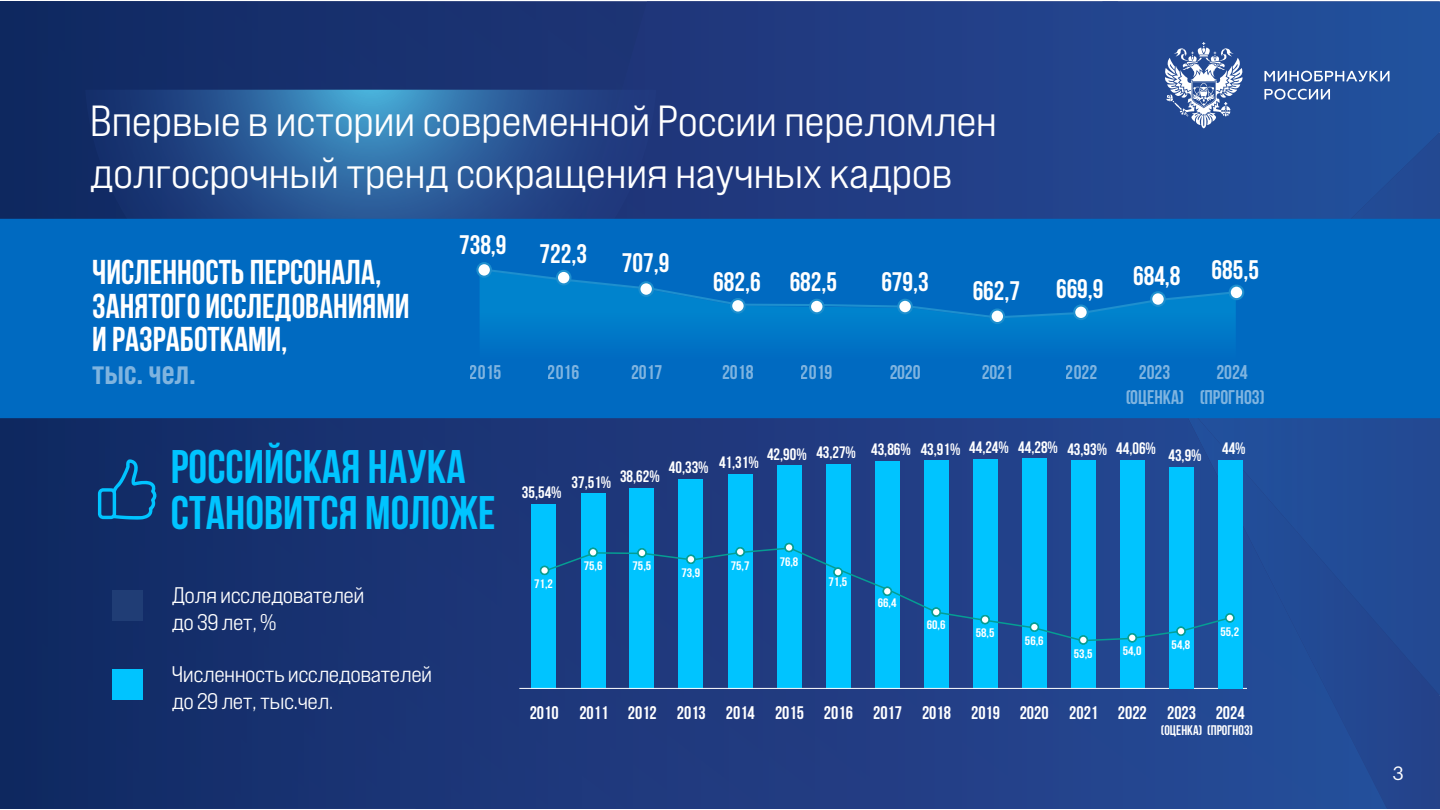
<style>
.page{position:relative;width:1440px;height:810px;background:#fff}
.page>*{position:absolute;margin:0;border:0;box-sizing:border-box;transform-origin:0 0}
.t1{font:700 47.1px/45.5px "Bebas Neue";color:#00c4ff}
.t2{font:500 expanded 43.5px/52.2px "Bebas Neue Pro";letter-spacing:-.015em;color:#fff}
.t3{font:700 34.5px/33.3px "Bebas Neue";color:#fff}
.t4{font:700 34.5px "Bebas Neue Pro";color:rgb(255 255 255/.5)}
.t5{font:700 26.85px "Bebas Neue";color:#fff}
.t6{font:500 expanded 22.58px/27.1px "Bebas Neue Pro";letter-spacing:-.025em;color:#fff}
.t7{font:700 19.8px/25px "Bebas Neue";color:#fff;text-align:center}
.t8{font:18.83px "Graphik LCG";color:#fff}
.t9{font:700 18.23px "Bebas Neue";color:#fff}
.t10{font:700 16.58px "Bebas Neue";color:#fff}
.t11{font:700 13.95px "Bebas Neue";color:#fff}
.t12{font:700 12.3px "Bebas Neue";color:#fff;scale:1.1 1}
</style>
<div class="page">
<div style="left:0;top:1px;width:1440px;height:808px;background:linear-gradient(to right,#132863,#274e9c)"></div>
<svg style="left:85px;top:91px;width:394px;height:128px;background:#285a95"></svg>
<svg style="left:1264px;top:71px;width:125px;height:11px"></svg>
<svg style="left:1264px;top:89px;width:66px;height:11px"></svg>
<svg style="left:85px;top:90px;width:679px;height:1px"></svg>
<div style="left:0;top:219px;width:1440px;height:199px;background:#006ac1"></div>
<svg style="left:480px;top:320px;width:756px;height:46px;background:#0073c5"></svg>
<svg style="left:479px;top:1px;width:765px;height:319px;background:#194f99"></svg>
<svg style="left:477px;top:263px;width:14px;height:14px"></svg>
<div style="left:476px;top:262px;width:16px;height:16px;border:2px solid #1e8fce;border-radius:50%"></div>
<div style="left:557px;top:271px;width:13px;height:13px;background:#fff;border-radius:50%"></div>
<div style="left:556px;top:270px;width:16px;height:15px;border:2px solid #1e8fce;border-radius:50%"></div>
<svg style="left:639px;top:282px;width:14px;height:14px"></svg>
<div style="left:638px;top:281px;width:16px;height:16px;border:2px solid #1e8fce;border-radius:50%"></div>
<svg style="left:731px;top:299px;width:14px;height:14px"></svg>
<div style="left:730px;top:298px;width:16px;height:16px;border:2px solid #1e8fce;border-radius:50%"></div>
<div style="left:810px;top:300px;width:14px;height:13px;background:#fff;border-radius:50%"></div>
<div style="left:809px;top:299px;width:16px;height:15px;border:2px solid #1e8fce;border-radius:50%"></div>
<div style="left:898px;top:300px;width:14px;height:13px;background:#fff;border-radius:50%"></div>
<div style="left:897px;top:299px;width:16px;height:15px;border:2px solid #1e8fce;border-radius:50%"></div>
<div style="left:991px;top:310px;width:13px;height:13px;background:#fff;border-radius:50%"></div>
<div style="left:990px;top:309px;width:15px;height:15px;border:2px solid #1e8fce;border-radius:50%"></div>
<svg style="left:1074px;top:306px;width:14px;height:13px"></svg>
<div style="left:1073px;top:304px;width:16px;height:16px;border:2px solid #1e8fce;border-radius:50%"></div>
<div style="left:1151px;top:292px;width:14px;height:14px;background:#fff;border-radius:50%"></div>
<div style="left:1150px;top:291px;width:16px;height:16px;border:2px solid #1e8fce;border-radius:50%"></div>
<div style="left:1230px;top:286px;width:13px;height:13px;background:#fff;border-radius:50%"></div>
<div style="left:1229px;top:285px;width:15px;height:15px;border:2px solid #1e8fce;border-radius:50%"></div>
<svg style="left:98px;top:459px;width:59px;height:61px;background:#0e4c87"></svg>
<div style="left:532px;top:504px;width:24px;height:184px;background:#00c4ff"></div>
<div style="left:581px;top:494px;width:24px;height:194px;background:#00c4ff"></div>
<div style="left:630px;top:488px;width:24px;height:200px;background:#00c4ff"></div>
<div style="left:679px;top:479px;width:24px;height:209px;background:#00c4ff"></div>
<div style="left:728px;top:474px;width:24px;height:214px;background:#00c4ff"></div>
<div style="left:777px;top:466px;width:24px;height:222px;background:#00c4ff"></div>
<div style="left:826px;top:464px;width:24px;height:224px;background:#00c4ff"></div>
<div style="left:875px;top:461px;width:25px;height:227px;background:#00c4ff"></div>
<div style="left:924px;top:460px;width:24px;height:228px;background:#00c4ff"></div>
<div style="left:973px;top:459px;width:24px;height:229px;background:#00c4ff"></div>
<div style="left:1022px;top:458px;width:25px;height:230px;background:#00c4ff"></div>
<div style="left:1071px;top:460px;width:25px;height:228px;background:#00c4ff"></div>
<div style="left:1120px;top:460px;width:24px;height:228px;background:#00c4ff"></div>
<hr style="left:519px;top:688px;width:728px;height:1px;background:#fff">
<div style="left:1169px;top:467px;width:24px;height:221px;background:#00c4ff"></div>
<div style="left:1218px;top:460px;width:24px;height:228px;background:#00c4ff"></div>
<div style="left:112px;top:591px;width:30px;height:30px;background:#203d75"></div>
<div style="left:112px;top:670px;width:30px;height:30px;background:#00c4ff"></div>
<svg style="left:544px;top:547px;width:585px;height:95px"></svg>
<div style="left:541px;top:566px;width:8px;height:8px;background:#fff;border-radius:50%"></div>
<div style="left:540px;top:566px;width:9px;height:9px;border:2px solid #059e93;border-radius:50%"></div>
<div style="left:589px;top:548px;width:8px;height:8px;background:#fff;border-radius:50%"></div>
<div style="left:588px;top:548px;width:10px;height:9px;border:2px solid #059e93;border-radius:50%"></div>
<div style="left:638px;top:549px;width:8px;height:8px;background:#fff;border-radius:50%"></div>
<div style="left:637px;top:548px;width:10px;height:10px;border:2px solid #059e93;border-radius:50%"></div>
<div style="left:687px;top:555px;width:8px;height:8px;background:#fff;border-radius:50%"></div>
<div style="left:686px;top:555px;width:10px;height:9px;border:2px solid #059e93;border-radius:50%"></div>
<div style="left:736px;top:548px;width:8px;height:8px;background:#fff;border-radius:50%"></div>
<div style="left:736px;top:547px;width:9px;height:9px;border:2px solid #059e93;border-radius:50%"></div>
<div style="left:785px;top:544px;width:8px;height:7px;background:#fff;border-radius:50%"></div>
<div style="left:784px;top:543px;width:10px;height:9px;border:2px solid #059e93;border-radius:50%"></div>
<div style="left:834px;top:568px;width:8px;height:8px;background:#fff;border-radius:50%"></div>
<div style="left:833px;top:567px;width:10px;height:10px;border:2px solid #059e93;border-radius:50%"></div>
<div style="left:883px;top:587px;width:8px;height:8px;background:#fff;border-radius:50%"></div>
<div style="left:883px;top:587px;width:9px;height:9px;border:2px solid #059e93;border-radius:50%"></div>
<div style="left:932px;top:608px;width:8px;height:8px;background:#fff;border-radius:50%"></div>
<div style="left:932px;top:607px;width:9px;height:10px;border:2px solid #059e93;border-radius:50%"></div>
<div style="left:981px;top:616px;width:8px;height:8px;background:#fff;border-radius:50%"></div>
<div style="left:980px;top:615px;width:10px;height:9px;border:2px solid #059e93;border-radius:50%"></div>
<div style="left:1030px;top:623px;width:8px;height:8px;background:#fff;border-radius:50%"></div>
<div style="left:1030px;top:622px;width:9px;height:10px;border:2px solid #059e93;border-radius:50%"></div>
<div style="left:1079px;top:636px;width:8px;height:8px;background:#fff;border-radius:50%"></div>
<div style="left:1079px;top:635px;width:9px;height:10px;border:2px solid #059e93;border-radius:50%"></div>
<svg style="left:1129px;top:616px;width:97px;height:24px"></svg>
<div style="left:1128px;top:634px;width:8px;height:8px;background:#fff;border-radius:50%"></div>
<div style="left:1128px;top:633px;width:9px;height:10px;border:2px solid #059e93;border-radius:50%"></div>
<div style="left:1177px;top:627px;width:8px;height:8px;background:#fff;border-radius:50%"></div>
<div style="left:1176px;top:627px;width:10px;height:9px;border:2px solid #059e93;border-radius:50%"></div>
<div style="left:1226px;top:614px;width:8px;height:8px;background:#fff;border-radius:50%"></div>
<div style="left:1225px;top:613px;width:10px;height:10px;border:2px solid #059e93;border-radius:50%"></div>
<h2 class="t2" style="left:90px;top:94px;width:909px">Впервые в истории современной России переломлен долгосрочный тренд сокращения научных кадров</h2>
<h3 class="t3" style="left:92px;top:255px;width:319px">ЧИСЛЕННОСТЬ ПЕРСОНАЛА,<br>ЗАНЯТОГО ИССЛЕДОВАНИЯМИ<br>И РАЗРАБОТКАМИ,</h3>
<h3 class="t4" style="left:92px;top:353px;width:105px">тыс. чел.</h3>
<h3 class="t5" style="left:459px;top:234px;width:129px">738,9 722,3</h3>
<h3 class="t5" style="left:622px;top:248px;width:49px">707,9</h3>
<h3 class="t5" style="left:713px;top:267px;width:125px">682,6 682,5</h3>
<h3 class="t5" style="left:881px;top:267px;width:49px">679,3</h3>
<h3 class="t5" style="left:973px;top:276px;width:49px">662,7</h3>
<h3 class="t5" style="left:1056px;top:274px;width:49px">669,9</h3>
<h3 class="t5" style="left:1133px;top:258px;width:127px">684,8 685,5</h3>
<p class="t7" style="left:470px;top:360px;width:33px">2015</p>
<p class="t7" style="left:548px;top:360px;width:33px">2016</p>
<p class="t7" style="left:631px;top:360px;width:33px">2017</p>
<p class="t7" style="left:722px;top:360px;width:33px">2018</p>
<p class="t7" style="left:801px;top:360px;width:33px">2019</p>
<p class="t7" style="left:889px;top:360px;width:33px">2020</p>
<p class="t7" style="left:982px;top:360px;width:33px">2021</p>
<p class="t7" style="left:1066px;top:360px;width:33px">2022</p>
<p class="t7" style="left:1125px;top:360px;width:60px">2023 (ОЦЕНКА)</p>
<p class="t7" style="left:1200px;top:360px;width:67px">2024 (ПРОГНОЗ)</p>
<h1 class="t1" style="left:171px;top:444px;width:326px">Российская наука становится моложе</h1>
<h3 class="t6" style="left:172px;top:581px;width:194px">Доля исследователей до 39 лет, %</h3>
<h3 class="t6" style="left:172px;top:660px;width:262px">Численность исследователей до 29 лет, тыс.чел.</h3>
<p class="t10" style="left:522px;top:483px;width:41px">35,54%</p>
<p class="t10" style="left:572px;top:470px;width:90px">37,51% 38,62%</p>
<p class="t10" style="left:669px;top:456px;width:91px">40,33% 41,31%</p>
<p class="t10" style="left:767px;top:440px;width:390px">42,90% 43,27% 43,86% 43,91% 44,24% 44,28% 43,93% 44,06%</p>
<p class="t10" style="left:1168px;top:446px;width:79px">43,9% 44%</p>
<p class="t12" style="left:534px;top:577px;width:19px">71,2</p>
<p class="t12" style="left:584px;top:559px;width:19px">75,6</p>
<p class="t12" style="left:633px;top:559px;width:19px">75,5</p>
<p class="t12" style="left:682px;top:566px;width:19px">73,9</p>
<p class="t12" style="left:731px;top:559px;width:19px">75,7</p>
<p class="t12" style="left:780px;top:555px;width:19px">76,8</p>
<p class="t12" style="left:829px;top:575px;width:19px">71,5</p>
<p class="t12" style="left:878px;top:596px;width:19px">66,4</p>
<p class="t12" style="left:927px;top:618px;width:19px">60,6</p>
<p class="t12" style="left:976px;top:626px;width:19px">58,5</p>
<p class="t12" style="left:1025px;top:634px;width:19px">56,6</p>
<p class="t12" style="left:1074px;top:647px;width:19px">53,5</p>
<p class="t12" style="left:1123px;top:644px;width:19px">54,0</p>
<p class="t12" style="left:1172px;top:638px;width:19px">54,8</p>
<p class="t12" style="left:1220px;top:625px;width:19px">55,2</p>
<p class="t9" style="left:530px;top:702px;width:619px">2010 2011 2012 2013 2014 2015 2016 2017 2018 2019 2020 2021 2022</p>
<p class="t9" style="left:1167px;top:702px;width:30px">2023</p>
<p class="t11" style="left:1161px;top:722px;width:94px">(ОЦЕНКА) (ПРОГНОЗ)</p>
<p class="t9" style="left:1216px;top:702px;width:30px">2024</p>
<p class="t8" style="left:1392px;top:759px;width:13px">3</p>
</div>
